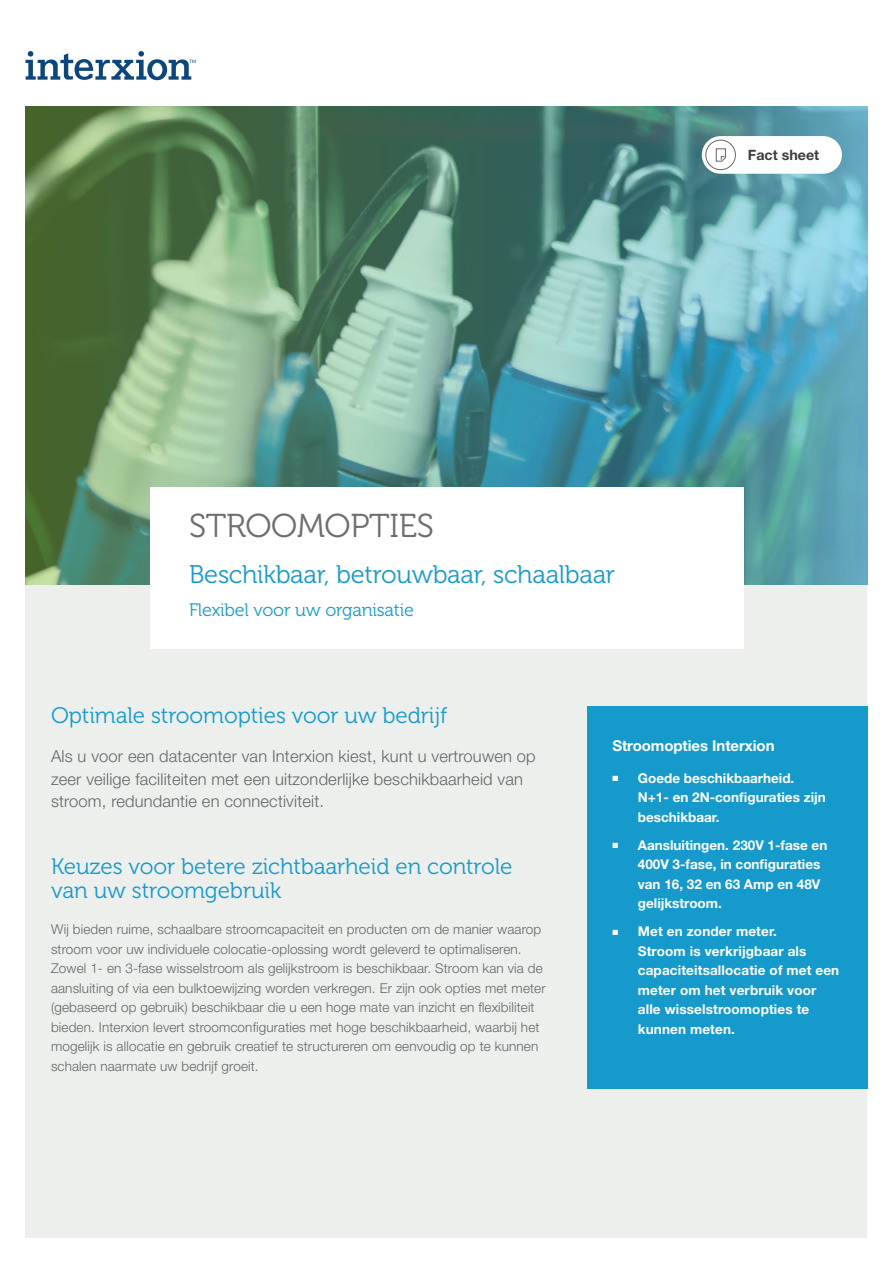
<style>
.page{position:relative;width:893px;height:1263px;background:#fff}
.page>*{position:absolute;margin:0;border:0;box-sizing:border-box;transform-origin:0 0}
.t1{font:33px "Museo 300";letter-spacing:-.01em;color:#6c6d70}
.t2{font:25.5px "Museo 300";letter-spacing:-.01em;color:#169acb}
.Subhead_1__Blue___Sp{font:22.5px/24px "Museo 300";letter-spacing:-.005em;color:#169acb}
.Into_-_Text__Grey{font:22.5px "Museo 300";letter-spacing:-.005em;color:#169acb}
.t3{font:18px "Museo 300";letter-spacing:-.01em;color:#169acb}
.Into_-_Text__Grey-2{font:300 16.5px/22.5px "Helvetica Neue LT Std";letter-spacing:.01em;color:#656568}
.Subhead_5__White{font:700 15px "Helvetica Neue LT Std";letter-spacing:-.005em;color:#fff}
.t4{font:700 14.25px "Helvetica Neue LT Std";color:#3e3e3f}
.Text__Grey{font:300 13.5px/19.5px "Helvetica Neue LT Std";letter-spacing:.01em;color:#656568}
.t5{font:700 13.5px/19.5px "Helvetica Neue LT Std";color:#fff}
</style>
<div class="page">
<img style="left:26px;top:106px;width:841px;height:479px">
<div style="left:26px;top:585px;width:841px;height:652px;background:#edefed"></div>
<svg style="left:26px;top:51px;width:170px;height:29px"></svg>
<div style="left:587px;top:706px;width:280px;height:383px;background:#169acb"></div>
<div style="left:702px;top:136px;width:140px;height:38px;background:#fff;border-radius:19px"></div>
<div style="left:705px;top:140px;width:31px;height:30px;border:1px solid #656568;border-radius:50%"></div>
<svg style="left:716px;top:148px;width:10px;height:14px"></svg>
<div style="left:151px;top:487px;width:593px;height:161px;background:#fff"></div>
<p class="t4" style="left:748px;top:147px;width:73px">Fact sheet</p>
<p class="t1" style="left:189px;top:508px;width:246px">STROOMOPTIES</p>
<p class="t2" style="left:189px;top:560px;width:428px">Beschikbaar, betrouwbaar, schaalbaar</p>
<p class="t3" style="left:189px;top:600px;width:226px">Flexibel voor uw organisatie</p>
<p class="Into_-_Text__Grey" style="left:51px;top:703px;width:398px">Optimale stroomopties voor uw bedrijf</p>
<p class="Into_-_Text__Grey-2" style="left:51px;top:745px;width:486px">Als u voor een datacenter van Interxion kiest, kunt u vertrouwen op zeer veilige faciliteiten met een uitzonderlijke beschikbaarheid van stroom, redundantie en connectiviteit.</p>
<p class="Subhead_1__Blue___Sp" style="left:51px;top:854px;width:463px">Keuzes voor betere zichtbaarheid en controle van uw stroomgebruik</p>
<p class="Text__Grey" style="left:51px;top:919px;width:496px">Wij bieden ruime, schaalbare stroomcapaciteit en producten om de manier waarop stroom voor uw individuele colocatie-oplossing wordt geleverd te optimaliseren.<br>Zowel 1- en 3-fase wisselstroom als gelijkstroom is beschikbaar. Stroom kan via de aansluiting of via een bulktoewijzing worden verkregen. Er zijn ook opties met meter (gebaseerd op gebruik) beschikbaar die u een hoge mate van inzicht en flexibiliteit bieden. Interxion levert stroomconfiguraties met hoge beschikbaarheid, waarbij het mogelijk is allocatie en gebruik creatief te structureren om eenvoudig op te kunnen schalen naarmate uw bedrijf groeit.</p>
<p class="Subhead_5__White" style="left:612px;top:736px;width:164px">Stroomopties Interxion</p>
<p class="t5" style="left:638px;top:768px;width:190px;text-indent:-26px">■ Goede beschikbaarheid.<br>N+1- en 2N-configuraties zijn beschikbaar.</p>
<p class="t5" style="left:638px;top:835px;width:191px;text-indent:-26px">■ Aansluitingen. 230V 1-fase en<br>400V 3-fase, in configuraties van 16, 32 en 63 Amp en 48V gelijkstroom.</p>
<p class="t5" style="left:638px;top:921px;width:203px;text-indent:-26px">■ Met en zonder meter.<br>Stroom is verkrijgbaar als capaciteitsallocatie of met een meter om het verbruik voor alle wisselstroomopties te kunnen meten.</p>
</div>
